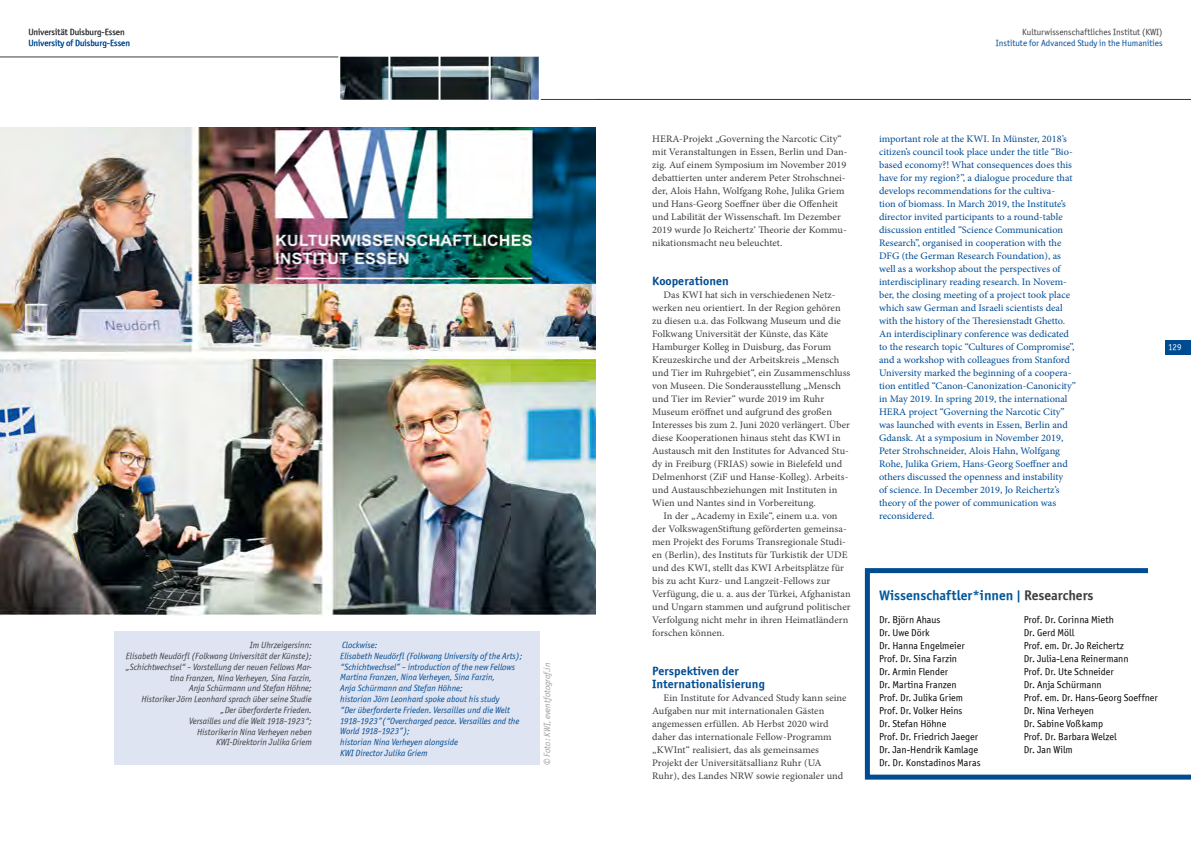
<style>
.page{position:relative;width:1191px;height:842px;background:#fff}
.page>*{position:absolute;margin:0;border:0;box-sizing:border-box;transform-origin:0 0}
.t1{font:14px "Officina Sans ITCTT Bold";color:#00589b}
.t2{font:12px/13px "Officina Sans ITCTT Bold";letter-spacing:.005em;color:#004c93}
.t3{font:10px/13px "Minion Pro";letter-spacing:.005em;color:#3e3d40}
.t4{font:10px/13px "Minion Pro";color:#004c93}
.t5{font:10px/13px "Officina Sans ITCTT Book";color:#000}
.t6{font:italic 9px/10.8px "Officina Sans ITCTT Book";color:#004c93}
.t7{font:italic 9px/10.8px "Officina Sans ITCTT Book";color:#3e3d40;text-align:right}
.t8{font:9px "Officina Sans ITCTT Book";color:#004c93}
.t9{font:9px "Officina Sans ITCTT Book";color:#3e3d40}
.t10{font:italic 9px "Officina Sans ITCTT Book";color:#9c9e9f}
.t11{font:9px "Officina Sans ITCTT Book";color:#fff}
.s1{color:#3e3d40}
</style>
<div class="page">
<div style="left:1164px;top:340px;width:27px;height:14px;background:#004c93"></div>
<hr style="left:0;top:57px;width:338px;height:1px;background:#3e3d40">
<hr style="left:541px;top:99px;width:650px;height:1px;background:#3e3d40">
<img style="left:0;top:128px;width:595px;height:487px">
<svg style="left:865px;top:568px;width:326px;height:212px"></svg>
<div style="left:1148px;top:558px;width:43px;height:27px;background:#fff"></div>
<div style="left:114px;top:631px;width:426px;height:134px;background:#dfe4f2"></div>
<img style="left:340px;top:57px;width:199px;height:43px">
<p class="t9" style="left:28px;top:27px;width:98px">Universität Duisburg-Essen</p>
<p class="t8" style="left:28px;top:38px;width:103px">University of Duisburg-Essen</p>
<p class="t7" style="left:126px;top:640px;width:188px">Im Uhrzeigersinn:<br>Elisabeth Neudörfl (Folkwang Universität der Künste); „Schichtwechsel“ – Vorstellung der neuen Fellows Mar&shy;tina Franzen, Nina Verheyen, Sina Farzin,<br>Anja Schürmann und Stefan Höhne;<br>Historiker Jörn Leonhard sprach über seine Studie „Der überforderte Frieden.<br>Versailles und die Welt 1918–1923“;<br>Historikerin Nina Verheyen neben<br>KWI-Direktorin Julika Griem</p>
<p class="t6" style="left:340px;top:639px;width:184px">Clockwise:<br>Elisabeth Neudörfl (Folkwang University of the Arts); “Schichtwechsel” – introduction of the new Fellows Martina Franzen, Nina Verheyen, Sina Farzin,<br>Anja Schürmann and Stefan Höhne;<br>historian Jörn Leonhard spoke about his study<br>“Der überforderte Frieden. Versailles und die Welt 1918–1923”(“Overcharged peace. Versailles and the World 1918–1923”);<br>historian Nina Verheyen alongside<br>KWI Director Julika Griem</p>
<p class="t10" style="left:542px;top:765px;width:103px;rotate:-90deg">© Foto: KWI, eventfotograf.in</p>
<p class="t9" style="left:1022px;top:27px;width:142px">Kulturwissenschaftliches Institut (KWI)</p>
<p class="t8" style="left:995px;top:38px;width:168px">Institute for Advanced Study in the Humanities</p>
<p class="t3" style="left:652px;top:132px;width:197px">HERA-Projekt „Governing the Narcotic City“ mit Veranstaltungen in Essen, Berlin und Dan&shy;zig. Auf einem Symposium im November 2019 debattierten unter anderem Peter Strohschnei&shy;der, Alois Hahn, Wolfgang Rohe, Julika Griem und Hans-Georg Soeffner über die Offenheit und Labilität der Wissenschaft. Im Dezember 2019 wurde Jo Reichertz‘ Theorie der Kommu&shy;nikationsmacht neu beleuchtet.</p>
<p class="t2" style="left:652px;top:274px;width:78px">Kooperationen</p>
<p class="t3" style="left:652px;top:288px;width:200px;text-indent:11px">Das KWI hat sich in verschiedenen Netz&shy;werken neu orientiert. In der Region gehören zu diesen u.a. das Folkwang Museum und die Folkwang Universität der Künste, das Käte Hamburger Kolleg in Duisburg, das Forum Kreuzeskirche und der Arbeitskreis „Mensch und Tier im Ruhrgebiet“, ein Zusammenschluss von Museen. Die Sonderausstellung „Mensch und Tier im Revier“ wurde 2019 im Ruhr Museum eröffnet und aufgrund des großen Interesses bis zum 2. Juni 2020 verlängert. Über diese Kooperationen hinaus steht das KWI in Austausch mit den Institutes for Advanced Stu&shy;dy in Freiburg (FRIAS) sowie in Bielefeld und Delmenhorst (ZiF und Hanse-Kolleg). Arbeits&shy;und Austauschbeziehungen mit Instituten in Wien und Nantes sind in Vorbereitung.</p>
<p class="t3" style="left:652px;top:509px;width:200px;text-indent:11px">In der „Academy in Exile“, einem u.a. von der VolkswagenStiftung geförderten gemeinsa&shy;men Projekt des Forums Transregionale Studi&shy;en (Berlin), des Instituts für Turkistik der UDE und des KWI, stellt das KWI Arbeitsplätze für bis zu acht Kurz- und Langzeit-Fellows zur Verfügung, die u. a. aus der Türkei, Afghanistan und Ungarn stammen und aufgrund politischer Verfolgung nicht mehr in ihren Heimatländern forschen können.</p>
<p class="t2" style="left:652px;top:664px;width:114px">Perspektiven der<br>Internationalisierung</p>
<p class="t3" style="left:652px;top:691px;width:196px;text-indent:11px">Ein Institute for Advanced Study kann seine Aufgaben nur mit internationalen Gästen angemessen erfüllen. Ab Herbst 2020 wird daher das internationale Fellow-Programm „KWInt“ realisiert, das als gemeinsames Projekt der Universitätsallianz Ruhr (UA Ruhr), des Landes NRW sowie regionaler und</p>
<p class="t4" style="left:879px;top:132px;width:198px">important role at the KWI. In Münster, 2018’s citizen’s council took place under the title “Bio&shy;based economy?! What consequences does this have for my region?”, a dialogue procedure that develops recommendations for the cultiva-<br>tion of biomass. In March 2019, the Institute’s director invited participants to a round-table discussion entitled “Science Communication Research”, organised in cooperation with the DFG (the German Research Foundation), as well as a workshop about the perspectives of interdisciplinary reading research. In Novem&shy;ber, the closing meeting of a project took place which saw German and Israeli scientists deal with the history of the Theresienstadt Ghetto.<br>An interdisciplinary conference was dedicated to the research topic “Cultures of Compromise”, and a workshop with colleagues from Stanford University marked the beginning of a coopera&shy;tion entitled “Canon-Canonization-Canonicity” in May 2019. In spring 2019, the international HERA project “Governing the Narcotic City” was launched with events in Essen, Berlin and Gdansk. At a symposium in November 2019, Peter Strohschneider, Alois Hahn, Wolfgang Rohe, Julika Griem, Hans-Georg Soeffner and others discussed the openness and instability<br>of science. In December 2019, Jo Reichertz’s theory of the power of communication was reconsidered.</p>
<p class="t11" style="left:1168px;top:342px;width:15px">129</p>
<h1 class="t1" style="left:879px;top:586px;width:216px">Wissenschaftler*innen | <span class="s1">Researchers</span></h1>
<p class="t5" style="left:879px;top:613px;width:103px">Dr. Björn Ahaus<br>Dr. Uwe Dörk<br>Dr. Hanna Engelmeier<br>Prof. Dr. Sina Farzin<br>Dr. Armin Flender<br>Dr. Martina Franzen<br>Prof. Dr. Julika Griem<br>Prof. Dr. Volker Heins<br>Dr. Stefan Höhne<br>Prof. Dr. Friedrich Jaeger<br>Dr. Jan-Hendrik Kamlage<br>Dr. Dr. Konstadinos Maras</p>
<p class="t5" style="left:1023px;top:613px;width:136px">Prof. Dr. Corinna Mieth<br>Dr. Gerd Möll<br>Prof. em. Dr. Jo Reichertz<br>Dr. Julia-Lena Reinermann<br>Prof. Dr. Ute Schneider<br>Dr. Anja Schürmann<br>Prof. em. Dr. Hans-Georg Soeffner<br>Dr. Nina Verheyen<br>Dr. Sabine Voßkamp<br>Prof. Dr. Barbara Welzel<br>Dr. Jan Wilm</p>
</div>
